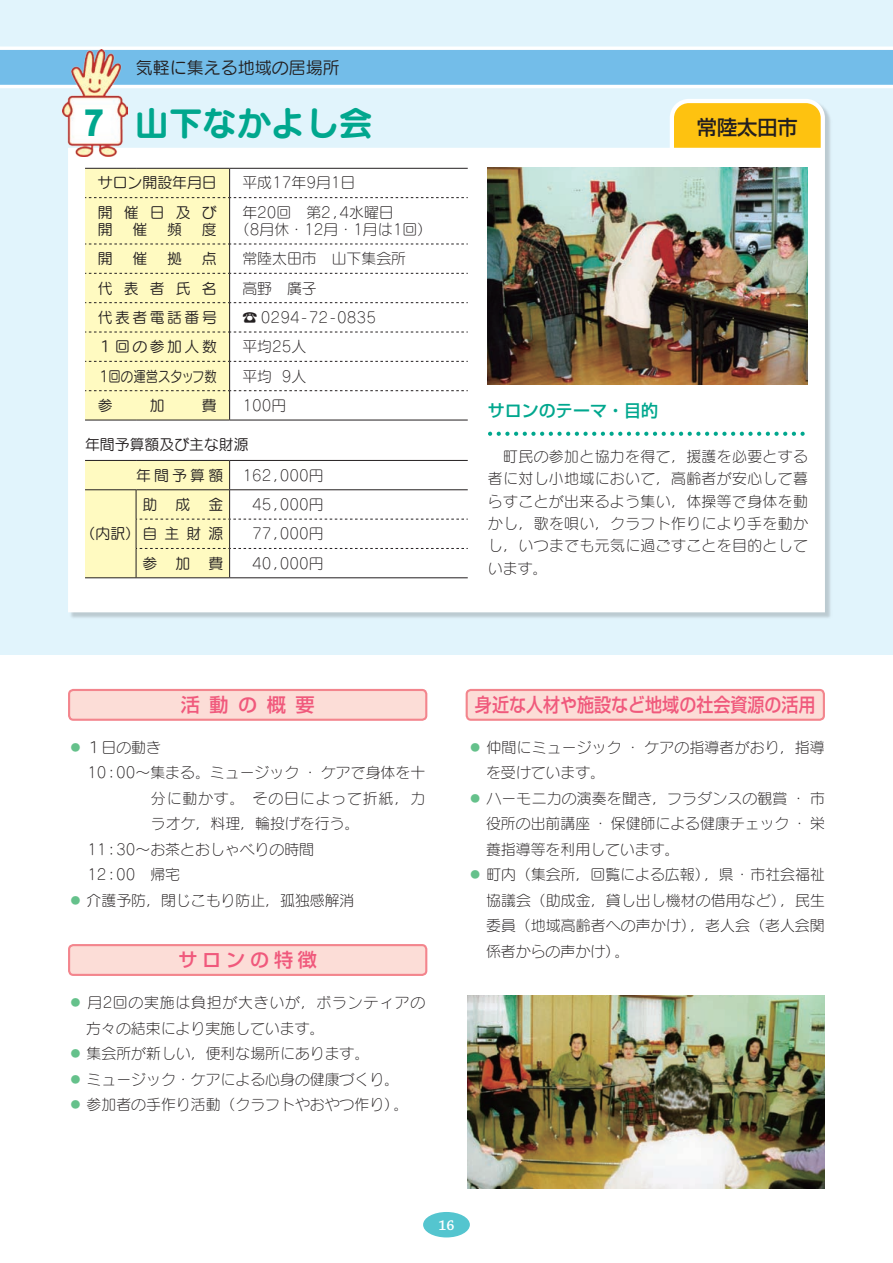
<style>
.page{position:relative;width:893px;height:1263px;background:#fff}
.page>*{position:absolute;margin:0;border:0;box-sizing:border-box;transform-origin:0 0}
.t1{font:34.05px "Seurat Pro B";color:#00a78e}
.t2{font:34.05px "Rodin Wanpaku Pro EB";color:#00a78e;scale:.9 1}
.t3{font:500 20.25px "Shin Go Pro";color:#231f20}
.t4{font:500 19.2px "Shin Go Pro";color:#f0597c;scale:.89 1}
.t5{font:500 19.2px "Shin Go Pro";color:#f0597c}
.t6{font:16.95px "Seurat Pro M";color:#231f20}
.t7{font:500 16.95px "Shin Go Pro";color:#00a78e}
.t8{font:14.85px/22.4px "Seurat Pro L";color:#231f20}
.t9{font:14.85px/17px "Seurat Pro M";letter-spacing:.165em;color:#231f20}
.t10{font:14.85px/30.6px "Seurat Pro M";color:#231f20}
.t11{font:14.85px "Seurat Pro L";letter-spacing:.05em;color:#231f20}
.t12{font:14.85px "Seurat Pro L";letter-spacing:.055em;color:#231f20}
.t13{font:14.85px "Seurat Pro M";letter-spacing:-.015em;color:#231f20;scale:.83 1}
.t14{font:600 14.85px "Chaparral Pro";color:#fff}
.s1{color:#65c18b}
</style>
<div class="page">
<div style="left:0;top:0;width:893px;height:655px;background:#e1f4fc"></div>
<div style="left:69px;top:100px;width:764px;height:520px;background:#231f20;opacity:.2"></div>
<svg style="left:68px;top:99px;width:757px;height:513px;fill:#fff"></svg>
<svg style="left:0;top:47px;width:893px;height:41px;background:#88c7ec"></svg>
<div style="left:674px;top:103px;width:147px;height:45px;background:#fec210"></div>
<img style="left:488px;top:168px;width:320px;height:217px">
<img style="left:468px;top:995px;width:357px;height:193px">
<hr style="left:85px;top:420px;width:51px;height:1px;background:#231f20">
<hr style="left:136px;top:420px;width:94px;height:1px;background:#231f20">
<hr style="left:230px;top:420px;width:238px;height:1px;background:#231f20">
<svg style="left:85px;top:168px;width:383px;height:252px;background:#faf8e3"></svg>
<svg style="left:85px;top:460px;width:383px;height:118px;background:#f7f5e0"></svg>
<img style="left:63px;top:50px;width:64px;height:106px">
<div style="left:69px;top:690px;width:357px;height:30px;background:#fcddd7;border-radius:4px"></div>
<div style="left:68px;top:689px;width:359px;height:32px;border:2px solid #f3858d;border-radius:4px"></div>
<div style="left:467px;top:690px;width:357px;height:30px;background:#fcddd7;border-radius:4px"></div>
<div style="left:466px;top:689px;width:359px;height:32px;border:2px solid #f3858d;border-radius:4px"></div>
<div style="left:69px;top:945px;width:357px;height:30px;background:#fcddd7;border-radius:4px"></div>
<div style="left:68px;top:944px;width:359px;height:32px;border:2px solid #f3858d;border-radius:4px"></div>
<svg style="left:499px;top:432px;width:305px;height:4px"></svg>
<div style="left:423px;top:1212px;width:47px;height:25px;background:#54c5cf;border-radius:50%"></div>
<h1 class="t2" style="left:83px;top:99px;width:25px">7</h1>
<p class="t6" style="left:136px;top:56px;width:206px">気軽に集える地域の居場所</p>
<h1 class="t1" style="left:135px;top:99px;width:240px">山下なかよし会</h1>
<p class="t10" style="left:98px;top:167px;width:121px">サロン開設年月日</p>
<p class="t8" style="left:242px;top:171px;width:115px">平成17年9月1日</p>
<p class="t9" style="left:98px;top:203px;width:121px">開催日及び開</p>
<p class="t8" style="left:235px;top:203px;width:199px;line-height:17px;text-indent:7px">年20回　第2,4水曜日<br>（8月休・12月・1月は1回）</p>
<p class="t9" style="left:133px;top:220px;width:16px">催</p>
<p class="t9" style="left:167px;top:220px;width:16px">頻</p>
<p class="t9" style="left:202px;top:220px;width:16px">度</p>
<p class="t9" style="left:98px;top:250px;width:16px">開</p>
<p class="t9" style="left:133px;top:250px;width:16px">催</p>
<p class="t9" style="left:167px;top:250px;width:16px">拠</p>
<p class="t9" style="left:202px;top:250px;width:16px">点</p>
<p class="t8" style="left:242px;top:247px;width:165px">常陸太田市　山下集会所</p>
<p class="t9" style="left:98px;top:279px;width:121px">代表者氏名</p>
<p class="t8" style="left:242px;top:276px;width:76px">高野　廣子</p>
<p class="t9" style="left:98px;top:308px;width:121px">代表者電話番号</p>
<p class="t8" style="left:242px;top:306px;width:135px">☎ 0294-72-0835</p>
<p class="t9" style="left:98px;top:338px;width:121px">１回の参加人数</p>
<p class="t8" style="left:242px;top:335px;width:65px">平均25人</p>
<p class="t13" style="left:98px;top:366px;width:145px">１回の運営スタッフ数</p>
<p class="t8" style="left:242px;top:364px;width:65px">平均 9人</p>
<p class="t9" style="left:98px;top:396px;width:16px">参</p>
<p class="t9" style="left:150px;top:396px;width:16px">加</p>
<p class="t9" style="left:202px;top:396px;width:16px">費</p>
<p class="t8" style="left:242px;top:394px;width:45px">100円</p>
<p class="t10" style="left:136px;top:429px;width:114px;text-indent:-51px">年間予算額及び主な財源年間予算額</p>
<p class="t8" style="left:242px;top:463px;width:83px">162,000円</p>
<p class="t9" style="left:142px;top:495px;width:82px">助成金</p>
<p class="t8" style="left:252px;top:489px;width:73px;line-height:29.4px">45,000円<br>77,000円</p>
<p class="t9" style="left:142px;top:554px;width:82px">参加費</p>
<p class="t8" style="left:252px;top:551px;width:73px">40,000円</p>
<p class="t9" style="left:81px;top:525px;width:144px">（内訳）自主財源</p>
<h2 class="t3" style="left:697px;top:111px;width:102px">常陸太田市</h2>
<p class="t7" style="left:488px;top:397px;width:172px">サロンのテーマ・目的</p>
<p class="t8" style="left:488px;top:445px;width:322px;text-align:justify">　町民の参加と協力を得て，援護を必要とする者に対し小地域において，高齢者が安心して暮らすことが出来るよう集い，体操等で身体を動かし，歌を唄い，クラフト作りにより手を動かし，いつまでも元気に過ごすことを目的としています。</p>
<p class="t5" style="left:181px;top:689px;width:135px">活動の概要</p>
<p class="t4" style="left:475px;top:689px;width:384px">身近な人材や施設など地域の社会資源の活用</p>
<p class="t8" style="left:68px;top:736px;width:95px"><span class="s1">◦</span> １日の動き</p>
<p class="t8" style="left:72px;top:761px;width:354px">　10:00〜集まる。ミュージック・ケアで身体を十</p>
<p class="t12" style="left:151px;top:789px;width:276px">分に動かす。　その日によって折紙，カ</p>
<p class="t8" style="left:151px;top:812px;width:210px">ラオケ，料理，輪投げを行う。</p>
<p class="t8" style="left:72px;top:838px;width:243px">　11:30〜お茶とおしゃべりの時間</p>
<p class="t8" style="left:72px;top:863px;width:109px">　12:00　帰宅</p>
<p class="t8" style="left:68px;top:889px;width:288px"><span class="s1">◦</span> 介護予防，閉じこもり防止，孤独感解消</p>
<p class="t5" style="left:178px;top:944px;width:140px">サロンの特徴</p>
<p class="t11" style="left:68px;top:993px;width:359px"><span class="s1">◦</span> 月2回の実施は負担が大きいが，ボランティアの</p>
<p class="t8" style="left:86px;top:1016px;width:240px">方々の結束により実施しています。</p>
<p class="t8" style="left:68px;top:1042px;width:303px"><span class="s1">◦</span> 集会所が新しい，便利な場所にあります。</p>
<p class="t8" style="left:68px;top:1067px;width:333px"><span class="s1">◦</span> ミュージック・ケアによる心身の健康づくり。</p>
<p class="t8" style="left:68px;top:1093px;width:342px"><span class="s1">◦</span> 参加者の手作り活動（クラフトやおやつ作り）。</p>
<p class="t8" style="left:468px;top:736px;width:359px"><span class="s1">◦</span> 仲間にミュージック・ケアの指導者がおり，指導</p>
<p class="t8" style="left:486px;top:761px;width:121px">を受けています。</p>
<p class="t8" style="left:468px;top:787px;width:359px"><span class="s1">◦</span> ハーモニカの演奏を聞き，フラダンスの観賞・市</p>
<p class="t8" style="left:486px;top:812px;width:340px">役所の出前講座・保健師による健康チェック・栄</p>
<p class="t8" style="left:486px;top:838px;width:195px">養指導等を利用しています。</p>
<p class="t8" style="left:468px;top:863px;width:359px"><span class="s1">◦</span> 町内（集会所，回覧による広報），県・市社会福祉</p>
<p class="t8" style="left:486px;top:889px;width:340px">協議会（助成金，貸し出し機材の借用など），民生</p>
<p class="t8" style="left:486px;top:914px;width:340px">委員（地域高齢者への声かけ），老人会（老人会関</p>
<p class="t8" style="left:486px;top:940px;width:145px">係者からの声かけ）。</p>
<p class="t14" style="left:438px;top:1216px;width:18px">16</p>
</div>
